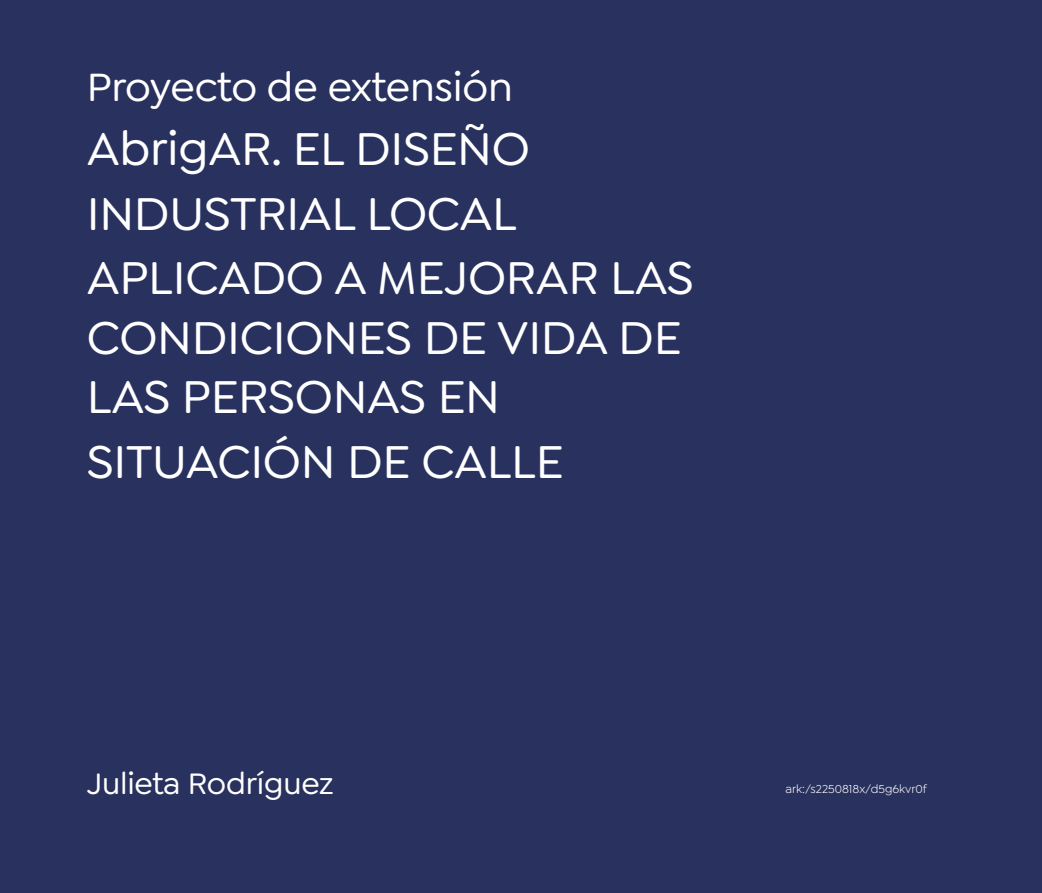
<style>
.page{position:relative;width:1042px;height:893px;background:#29315e}
.page>*{position:absolute;margin:0;border:0;box-sizing:border-box;transform-origin:0 0}
.t1{font:500 49px/59.5px "Goldplay";letter-spacing:-.005em;color:#fff}
.t2{font:500 42px "Goldplay";letter-spacing:-.005em;color:#fff}
.t3{font:500 31.5px "Goldplay";letter-spacing:-.005em;color:#fff}
.Resaltado_texto_-_II{font:12.25px "Goldplay";color:#fff}
</style>
<div class="page">
<p class="t2" style="left:87px;top:63px;width:428px">Proyecto de extensión</p>
<p class="t1" style="left:87px;top:119px;width:444px">AbrigAR. EL DISEÑO</p>
<p class="t1" style="left:87px;top:184px;width:431px">INDUSTRIAL LOCAL</p>
<p class="t1" style="left:87px;top:248px;width:608px">APLICADO A MEJORAR LAS<br>CONDICIONES DE VIDA DE<br>LAS PERSONAS EN</p>
<p class="t1" style="left:87px;top:432px;width:478px">SITUACIÓN DE CALLE</p>
<p class="t3" style="left:87px;top:765px;width:248px">Julieta Rodríguez</p>
<p class="Resaltado_texto_-_II" style="left:785px;top:782px;width:143px">ark:/s2250818x/d5g6kvr0f</p>
</div>
